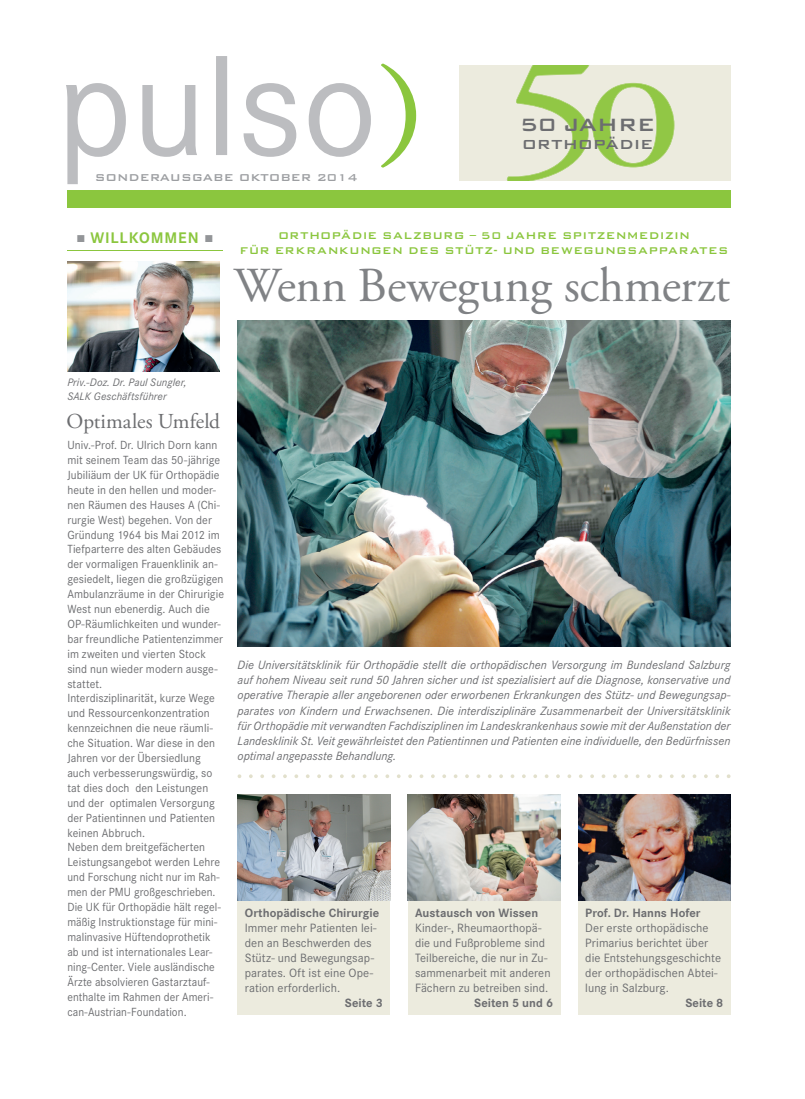
<style>
.page{position:relative;width:805px;height:1099px;background:#fff}
.page>*{position:absolute;margin:0;border:0;box-sizing:border-box;transform-origin:0 0}
.t1{font:48.75px "Adobe Garamond Pro";letter-spacing:-.005em;color:#808285}
.t2{font:500 23.75px "Bank Gothic BT";color:#6c6d70}
.t3{font:21.25px "Adobe Garamond Pro";color:#6c6d70}
.t4{font:500 17.5px "Bank Gothic BT";letter-spacing:-.015em;color:#6c6d70}
.t5{font:700 16px "Corporate S";letter-spacing:.055em;color:#8bc63e}
.t6{font:500 13.25px "Bank Gothic BT";color:#9d9fa2}
.t7{font:500 13px/14.9px "Bank Gothic BT";letter-spacing:.025em;color:#8bc63e;text-align:center}
.t8{font:italic 12.5px/15.2px "Corporate S";color:#6c6d70;text-align:justify}
.t9{font:12.5px/14.9px "Corporate S";letter-spacing:.005em;color:#6c6d70}
.t10{font:700 12.5px "Corporate S";color:#6c6d70}
.t11{font:12.25px/14.9px "Corporate S";letter-spacing:.005em;color:#6c6d70;scale:.96 1}
.t12{font:italic 11.25px/13.8px "Corporate S";letter-spacing:.005em;color:#6c6d70}
.s1{color:#939598}
</style>
<div class="page">
<div style="left:458px;top:64px;width:272px;height:117px;background:#ecebde"></div>
<div style="left:237px;top:888px;width:153px;height:126px;background:#ecebde"></div>
<div style="left:407px;top:888px;width:153px;height:126px;background:#ecebde"></div>
<div style="left:578px;top:888px;width:152px;height:126px;background:#ecebde"></div>
<svg style="left:237px;top:774px;width:493px;height:4px"></svg>
<hr style="left:67px;top:250px;width:155px;height:1px;background:#8bc63e">
<img style="left:67px;top:261px;width:153px;height:110px">
<svg style="left:66px;top:56px;width:305px;height:128px"></svg>
<div style="left:67px;top:190px;width:663px;height:18px;background:#8bc63e"></div>
<svg style="left:381px;top:64px;width:35px;height:103px"></svg>
<svg style="left:506px;top:64px;width:168px;height:117px"></svg>
<img style="left:578px;top:794px;width:152px;height:106px">
<img style="left:407px;top:794px;width:153px;height:106px">
<img style="left:237px;top:321px;width:493px;height:326px">
<img style="left:237px;top:794px;width:153px;height:106px">
<p class="t6" style="left:95px;top:171px;width:264px">SONDERAUSGABE OKTOBER 2014</p>
<h2 class="t2" style="left:519px;top:112px;width:137px">50 JAHRE</h2>
<h3 class="t4" style="left:521px;top:135px;width:133px">ORTHOPÄDIE</h3>
<h3 class="t5" style="left:77px;top:228px;width:137px"><span class="s1">■</span> WILLKOMMEN <span class="s1">■</span></h3>
<p class="t7" style="left:239px;top:228px;width:490px">ORTHOPÄDIE SALZBURG – 50 JAHRE SPITZENMEDIZIN<br>FÜR ERKRANKUNGEN DES STÜTZ- UND BEWEGUNGSAPPARATES</p>
<h1 class="t1" style="left:234px;top:256px;width:497px">Wenn Bewegung schmerzt</h1>
<p class="t12" style="left:67px;top:375px;width:121px">Priv.-Doz. Dr. Paul Sungler,<br>SALK Geschäftsführer</p>
<h3 class="t3" style="left:67px;top:409px;width:155px">Optimales Umfeld</h3>
<p class="t11" style="left:67px;top:438px;width:165px">Univ.-Prof. Dr. Ulrich Dorn kann mit seinem Team das 50-jährige<br>Jubiliäum der UK für Orthopädie heute in den hellen und moder&shy;nen Räumen des Hauses A (Chi&shy;rurgie West) begehen. Von der<br>Gründung 1964 bis Mai 2012 im<br>Tiefparterre des alten Gebäudes der vormaligen Frauenklinik an&shy;gesiedelt, liegen die großzügigen<br>Ambulanzräume in der Chirurigie<br>West nun ebenerdig. Auch die<br>OP-Räumlichkeiten und wunder&shy;bar freundliche Patientenzimmer im zweiten und vierten Stock sind nun wieder modern ausge&shy;stattet.<br>Interdisziplinarität, kurze Wege und Ressourcenkonzentration kennzeichnen die neue räumli&shy;che Situation. War diese in den<br>Jahren vor der Übersiedlung auch verbesserungswürdig, so tat dies doch den Leistungen und der optimalen Versorgung der Patientinnen und Patienten keinen Abbruch.<br>Neben dem breitgefächerten<br>Leistungsangebot werden Lehre und Forschung nicht nur im Rah&shy;men der PMU großgeschrieben.<br>Die UK für Orthopädie hält regel&shy;mäßig Instruktionstage für mini&shy;malinvasive Hüftendoprothetik ab und ist internationales Lear&shy;ning-Center. Viele ausländische<br>Ärzte absolvieren Gastarztauf&shy;enthalte im Rahmen der Ameri&shy;can-Austrian-Foundation.</p>
<p class="t8" style="left:237px;top:657px;width:494px">Die Universitätsklinik für Orthopädie stellt die orthopädischen Versorgung im Bundesland Salzburg auf hohem Niveau seit rund 50 Jahren sicher und ist spezialisiert auf die Diagnose, konservative und operative Therapie aller angeborenen oder erworbenen Erkrankungen des Stütz- und Bewegungsap&shy;parates von Kindern und Erwachsenen. Die interdisziplinäre Zusammenarbeit der Universitätsklinik für Orthopädie mit verwandten Fachdisziplinen im Landeskrankenhaus sowie mit der Außenstation der Landesklinik St. Veit gewährleistet den Patientinnen und Patienten eine individuelle, den Bedürfnissen optimal angepasste Behandlung.</p>
<p class="t10" style="left:245px;top:905px;width:136px">Orthopädische Chirurgie</p>
<p class="t9" style="left:245px;top:920px;width:133px">Immer mehr Patienten lei&shy;den an Beschwerden des<br>Stütz- und Bewegungsap&shy;parates. Oft ist eine Ope&shy;ration erforderlich.</p>
<p class="t10" style="left:345px;top:995px;width:40px">Seite 3</p>
<p class="t10" style="left:415px;top:905px;width:125px">Austausch von Wissen</p>
<p class="t9" style="left:415px;top:920px;width:137px">Kinder-, Rheumaorthopä&shy;die und Fußprobleme sind<br>Teilbereiche, die nur in Zu&shy;sammenarbeit mit anderen<br>Fächern zu betreiben sind.</p>
<p class="t10" style="left:474px;top:995px;width:80px">Seiten 5 und 6</p>
<p class="t10" style="left:585px;top:905px;width:117px">Prof. Dr. Hanns Hofer</p>
<p class="t9" style="left:585px;top:920px;width:137px">Der erste orthopädische<br>Primarius berichtet über die Entstehungsgeschichte der orthopädischen Abtei&shy;lung in Salzburg.</p>
<p class="t10" style="left:685px;top:995px;width:40px">Seite 8</p>
</div>
